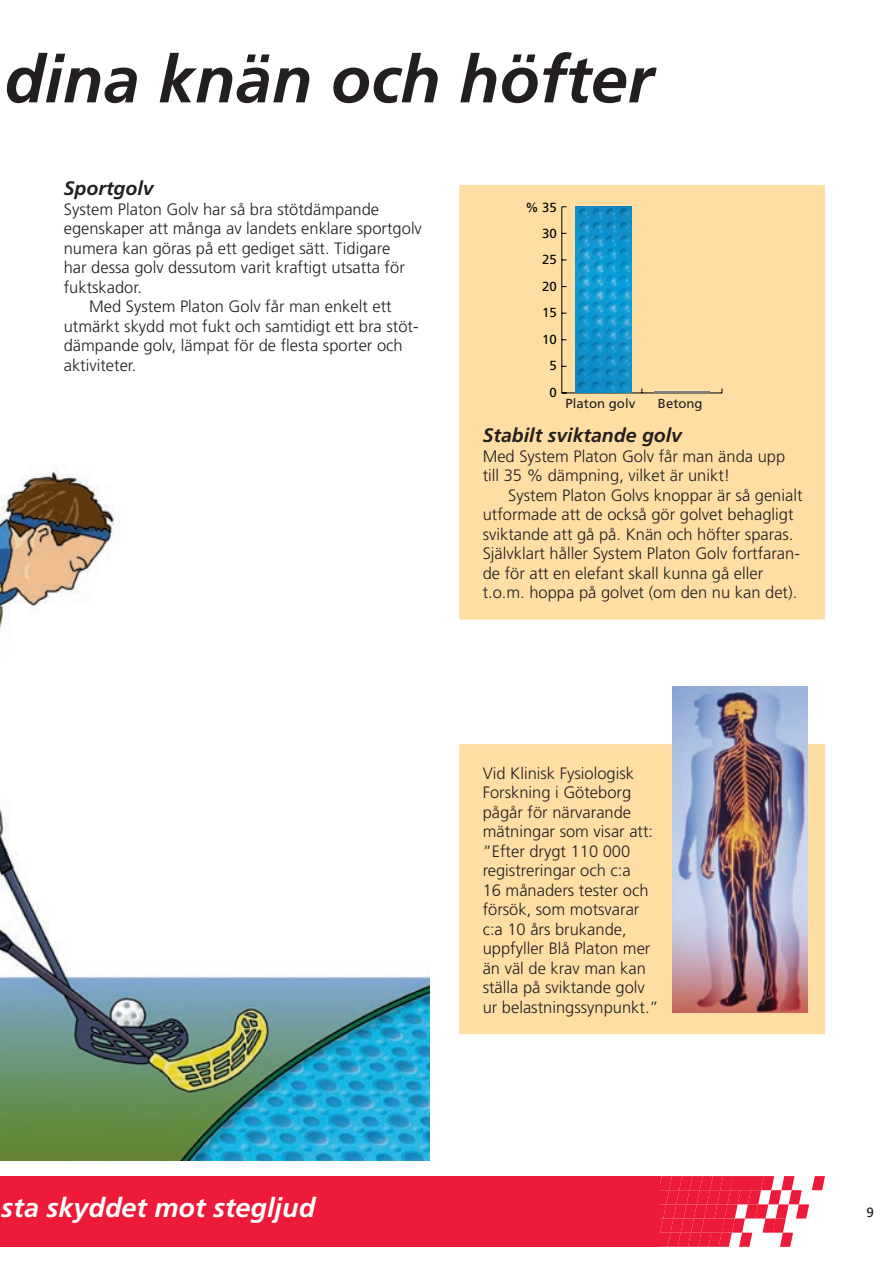
<style>
.page{position:relative;width:893px;height:1263px;background:#fff}
.page>*{position:absolute;margin:0;border:0;box-sizing:border-box;transform-origin:0 0}
.t1{font:italic 700 66px "Frutiger";color:#231f20}
.t2{font:italic 700 27px "Frutiger";color:#fff}
.t3{font:italic 700 19.5px "Frutiger";color:#231f20}
.t4{font:300 16.5px/19.5px "Frutiger";color:#231f20}
.t5{font:13.5px "Frutiger";color:#231f20}
.t6{font:13.2px "Frutiger";color:#231f20}
.t7{font:13.2px/26.4px "Frutiger";color:#000;text-align:right}
</style>
<div class="page">
<svg style="left:659px;top:1176px;width:166px;height:71px"></svg>
<div style="left:0;top:1176px;width:659px;height:71px;background:#ed1a3a"></div>
<img style="left:0;top:470px;width:429px;height:691px">
<div style="left:460px;top:745px;width:364px;height:288px;background:#ffdea4"></div>
<div style="left:459px;top:744px;width:366px;height:290px;border:2px solid #ffdea4"></div>
<div style="left:460px;top:186px;width:364px;height:433px;background:#ffdea4"></div>
<div style="left:459px;top:185px;width:366px;height:435px;border:2px solid #ffdea4"></div>
<svg style="left:561px;top:206px;width:161px;height:188px"></svg>
<hr style="left:655px;top:391px;width:55px;height:2px;background:#808285">
<img style="left:575px;top:207px;width:56px;height:186px">
<img style="left:673px;top:687px;width:134px;height:326px">
<h1 class="t1" style="left:4px;top:41px;width:651px">dina knän och höfter</h1>
<p class="t3" style="left:64px;top:177px;width:91px">Sportgolv</p>
<p class="t4" style="left:64px;top:199px;width:317px">System Platon Golv har så bra stötdämpande</p>
<p class="t4" style="left:64px;top:219px;width:360px">egenskaper att många av landets enklare sportgolv</p>
<p class="t4" style="left:64px;top:238px;width:328px">numera kan göras på ett gediget sätt. Tidigare</p>
<p class="t4" style="left:64px;top:258px;width:343px">har dessa golv dessutom varit kraftigt utsatta för</p>
<p class="t4" style="left:64px;top:277px;width:80px">fuktskador.</p>
<p class="t4" style="left:89px;top:297px;width:304px">Med System Platon Golv får man enkelt ett</p>
<p class="t4" style="left:64px;top:316px;width:356px">utmärkt skydd mot fukt och samtidigt ett bra stöt-</p>
<p class="t4" style="left:64px;top:336px;width:340px">dämpande golv, lämpat för de flesta sporter och</p>
<p class="t4" style="left:64px;top:355px;width:74px">aktiviteter.</p>
<p class="t7" style="left:525px;top:194px;width:33px">% 35<br>30<br>25<br>20<br>15<br>10<br>5<br>0</p>
<p class="t6" style="left:566px;top:396px;width:71px">Platon golv</p>
<p class="t6" style="left:658px;top:396px;width:46px">Betong</p>
<p class="t3" style="left:483px;top:424px;width:201px">Stabilt sviktande golv</p>
<p class="t4" style="left:483px;top:446px;width:304px">Med System Platon Golv får man ända upp till 35 % dämpning, vilket är unikt!</p>
<p class="t4" style="left:483px;top:485px;width:321px;text-indent:26px">System Platon Golvs knoppar är så genialt utformade att de också gör golvet behagligt sviktande att gå på. Knän och höfter sparas.<br>Självklart håller System Platon Golv fortfaran&shy;de för att en elefant skall kunna gå eller t.o.m. hoppa på golvet (om den nu kan det).</p>
<p class="t4" style="left:483px;top:763px;width:178px">Vid Klinisk Fysiologisk<br>Forskning i Göteborg pågår för närvarande mätningar som visar att: ”Efter drygt 110 000 registreringar och c:a<br>16 månaders tester och försök, som motsvarar c:a 10 års brukande, uppfyller Blå Platon mer än väl de krav man kan ställa på sviktande golv ur belastningssynpunkt.”</p>
<h2 class="t2" style="left:1px;top:1192px;width:315px">sta skyddet mot stegljud</h2>
<p class="t5" style="left:866px;top:1205px;width:9px">9</p>
</div>
